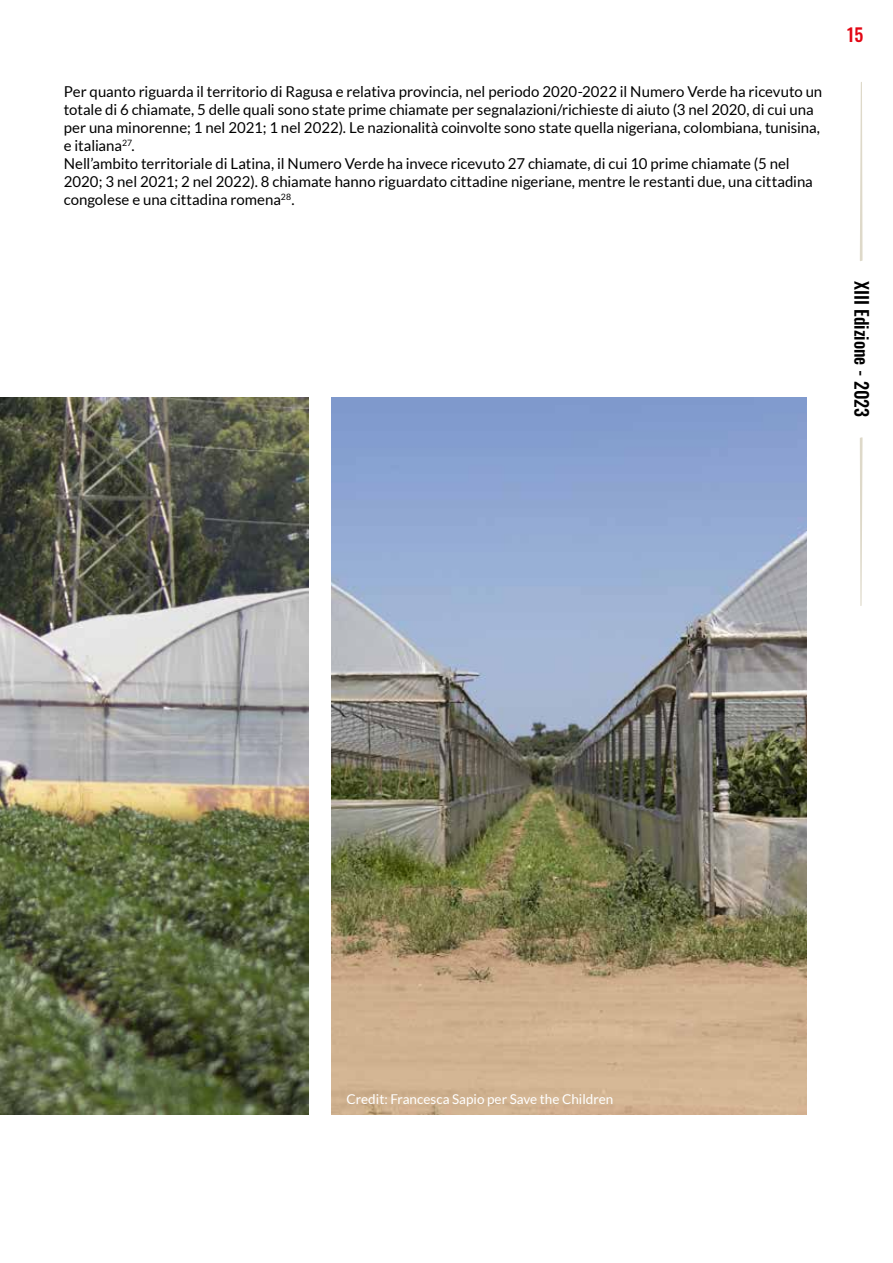
<style>
.page{position:relative;width:893px;height:1263px;background:#fff}
.page>*{position:absolute;margin:0;border:0;box-sizing:border-box;transform-origin:0 0}
.t1{font:500 18px "Oswald";color:#000}
.t2{font:500 18px "Oswald";color:#e30613}
.t3{font:15px/18px "Lato";letter-spacing:-.005em;color:#000}
.t4{font:13.5px "Lato";color:#fff}
</style>
<div class="page">
<svg style="left:860px;top:437px;width:2px;height:169px"></svg>
<svg style="left:860px;top:82px;width:2px;height:179px"></svg>
<img style="left:0;top:398px;width:308px;height:716px">
<img style="left:332px;top:398px;width:475px;height:716px">
<p class="t3" style="left:64px;top:83px;width:760px">Per quanto riguarda il territorio di Ragusa e relativa provincia, nel periodo 2020-2022 il Numero Verde ha ricevuto un totale di 6 chiamate, 5 delle quali sono state prime chiamate per segnalazioni/richieste di aiuto (3 nel 2020, di cui una per una minorenne; 1 nel 2021; 1 nel 2022). Le nazionalità coinvolte sono state quella nigeriana, colombiana, tunisina, e italiana<sup>27</sup>.<br>Nell’ambito territoriale di Latina, il Numero Verde ha invece ricevuto 27 chiamate, di cui 10 prime chiamate (5 nel 2020; 3 nel 2021; 2 nel 2022). 8 chiamate hanno riguardato cittadine nigeriane, mentre le restanti due, una cittadina congolese e una cittadina romena<sup>28</sup>.</p>
<p class="t2" style="left:847px;top:18px;width:17px">15</p>
<p class="t1" style="left:878px;top:281px;width:138px;rotate:90deg">XIII Edizione - 2023</p>
<p class="t4" style="left:347px;top:1092px;width:268px">Credit: Francesca Sapio per Save the Children</p>
</div>
